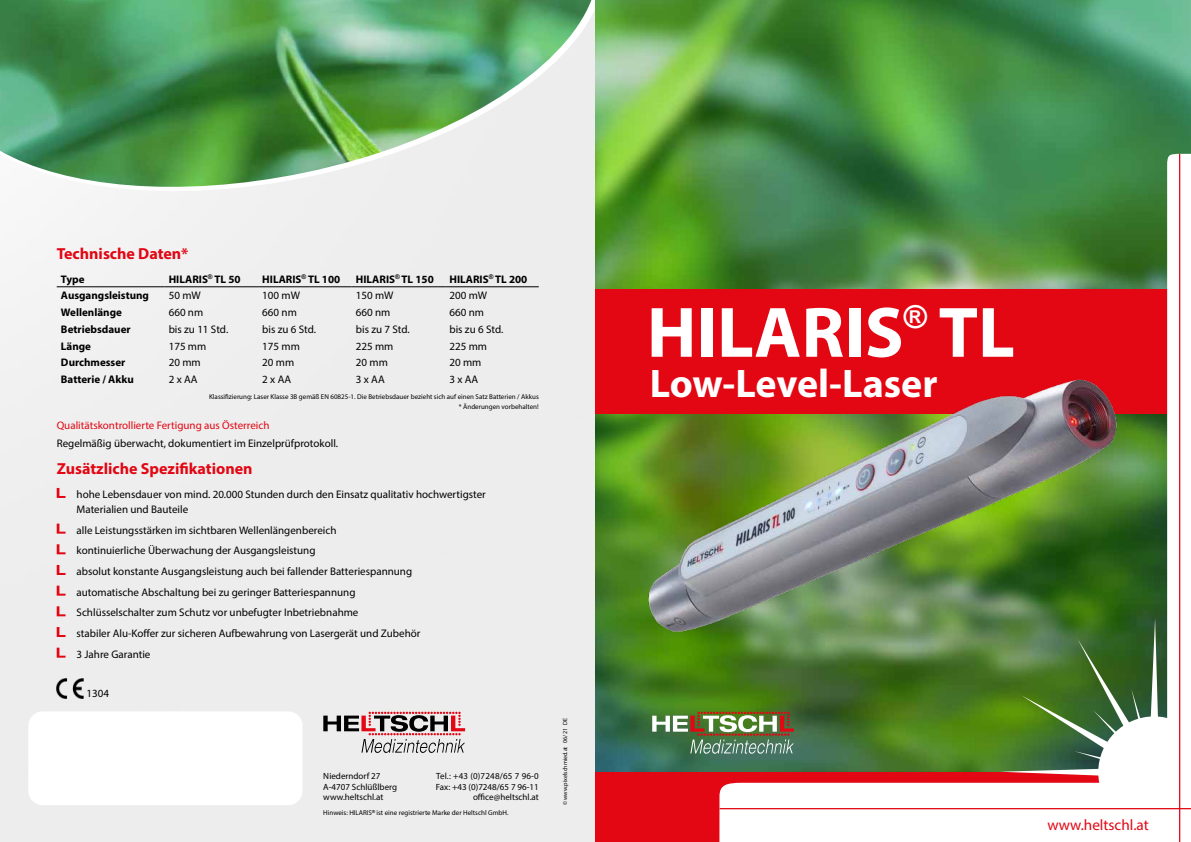
<style>
.page{position:relative;width:1191px;height:842px;background:#fff}
.page>*{position:absolute;margin:0;border:0;box-sizing:border-box;transform-origin:0 0}
.t1{font:700 72px "Myriad Pro";color:#fff}
.t2{font:700 40px "Myriad Pro";letter-spacing:-.005em;color:#fff}
.t3{font:700 31.5px "Arial";color:#fff}
.t4{font:700 16px "Myriad Pro";color:#e30613}
.t5{font:15.2px "Myriad Pro";color:#e30613}
.t6{font:11px/20.7px "Myriad Pro";color:#000}
.t7{font:700 11px "Myriad Pro";color:#000}
.t8{font:11px "Myriad Pro";color:#e30613}
.t9{font:9px "Myriad Pro";color:#000}
.t10{font:9px "Myriad Pro";letter-spacing:.02em;color:#000}
.t11{font:7px/10px "Myriad Pro";color:#000;text-align:right}
.t12{font:6px "Myriad Pro";color:#000}
</style>
<div class="page">
<div style="left:0;top:205px;width:595px;height:637px;background:#ededed"></div>
<div style="left:101px;top:0;width:494px;height:205px;background:#eee"></div>
<img style="left:0;top:0;width:591px;height:198px">
<svg style="left:323px;top:712px;width:142px;height:41px"></svg>
<div style="left:28px;top:711px;width:274px;height:94px;background:#fff;border-radius:14px"></div>
<img style="left:596px;top:0;width:595px;height:772px">
<svg style="left:652px;top:712px;width:67px;height:42px"></svg>
<div style="left:595px;top:289px;width:596px;height:125px;background:#e30613"></div>
<div style="left:595px;top:772px;width:574px;height:70px;background:#e30613"></div>
<svg style="left:719px;top:154px;width:472px;height:688px"></svg>
<svg style="left:999px;top:618px;width:192px;height:210px"></svg>
<hr style="left:1179px;top:154px;width:1px;height:688px;background:#e30613">
<hr style="left:719px;top:808px;width:472px;height:1px;background:#e30613">
<img style="left:57px;top:679px;width:27px;height:19px">
<svg style="left:57px;top:488px;width:9px;height:10px"></svg>
<svg style="left:57px;top:524px;width:9px;height:10px"></svg>
<svg style="left:57px;top:544px;width:9px;height:10px"></svg>
<svg style="left:57px;top:565px;width:9px;height:10px"></svg>
<svg style="left:57px;top:586px;width:9px;height:10px"></svg>
<svg style="left:57px;top:606px;width:9px;height:10px"></svg>
<svg style="left:57px;top:627px;width:9px;height:10px"></svg>
<svg style="left:57px;top:648px;width:9px;height:10px"></svg>
<hr style="left:57px;top:287px;width:107px;height:1px;background:#000">
<hr style="left:164px;top:287px;width:94px;height:1px;background:#000">
<hr style="left:258px;top:287px;width:93px;height:1px;background:#000">
<hr style="left:351px;top:287px;width:94px;height:1px;background:#000">
<hr style="left:445px;top:287px;width:94px;height:1px;background:#000">
<img style="left:641px;top:373px;width:485px;height:270px">
<h3 class="t4" style="left:57px;top:243px;width:133px">Technische Daten*</h3>
<p class="t7" style="left:61px;top:272px;width:25px">Type</p>
<p class="t7" style="left:169px;top:272px;width:73px">HILARIS<sup>®</sup> TL 50</p>
<p class="t7" style="left:262px;top:272px;width:79px">HILARIS<sup>®</sup> TL 100</p>
<p class="t7" style="left:356px;top:272px;width:79px">HILARIS<sup>®</sup> TL 150</p>
<p class="t7" style="left:449px;top:272px;width:79px">HILARIS<sup>®</sup> TL 200</p>
<p class="t7" style="left:61px;top:288px;width:90px">Ausgangsleistung</p>
<p class="t6" style="left:169px;top:285px;width:34px">50 mW</p>
<p class="t6" style="left:262px;top:285px;width:39px">100 mW</p>
<p class="t6" style="left:356px;top:285px;width:39px">150 mW</p>
<p class="t6" style="left:449px;top:285px;width:39px">200 mW</p>
<p class="t7" style="left:61px;top:305px;width:62px">Wellenlänge</p>
<p class="t6" style="left:169px;top:302px;width:36px">660 nm</p>
<p class="t6" style="left:262px;top:302px;width:36px">660 nm</p>
<p class="t6" style="left:356px;top:302px;width:36px">660 nm</p>
<p class="t6" style="left:449px;top:302px;width:36px">660 nm</p>
<p class="t7" style="left:61px;top:322px;width:71px">Betriebsdauer</p>
<p class="t6" style="left:169px;top:319px;width:61px">bis zu 11 Std.</p>
<p class="t6" style="left:262px;top:319px;width:55px">bis zu 6 Std.</p>
<p class="t6" style="left:356px;top:319px;width:55px">bis zu 7 Std.</p>
<p class="t6" style="left:449px;top:319px;width:55px">bis zu 6 Std.</p>
<p class="t7" style="left:61px;top:339px;width:32px">Länge</p>
<p class="t6" style="left:169px;top:335px;width:39px">175 mm</p>
<p class="t6" style="left:262px;top:335px;width:39px">175 mm</p>
<p class="t6" style="left:356px;top:335px;width:39px">225 mm</p>
<p class="t6" style="left:449px;top:335px;width:39px">225 mm</p>
<p class="t7" style="left:61px;top:355px;width:66px">Durchmesser</p>
<p class="t6" style="left:169px;top:352px;width:33px">20 mm</p>
<p class="t6" style="left:262px;top:352px;width:33px">20 mm</p>
<p class="t6" style="left:356px;top:352px;width:33px">20 mm</p>
<p class="t6" style="left:449px;top:352px;width:33px">20 mm</p>
<p class="t7" style="left:61px;top:372px;width:74px">Batterie / Akku</p>
<p class="t6" style="left:169px;top:369px;width:30px">2 x AA</p>
<p class="t6" style="left:262px;top:369px;width:30px">2 x AA</p>
<p class="t6" style="left:356px;top:369px;width:30px">3 x AA</p>
<p class="t6" style="left:449px;top:369px;width:30px">3 x AA</p>
<p class="t11" style="left:209px;top:391px;width:331px">Klassifizierung: Laser Klasse 3B gemäß EN 60825-1. Die Betriebsdauer bezieht sich auf einen Satz Batterien / Akkus * Änderungen vorbehalten!</p>
<p class="t8" style="left:57px;top:419px;width:214px">Qualitätskontrollierte Fertigung aus Österreich</p>
<p class="t6" style="left:57px;top:433px;width:283px">Regelmäßig überwacht, dokumentiert im Einzelprüfprotokoll.</p>
<h3 class="t4" style="left:57px;top:459px;width:197px">Zusätzliche Spezifikationen</h3>
<p class="t6" style="left:77px;top:487px;width:411px;line-height:15px">hohe Lebensdauer von mind. 20.000 Stunden durch den Einsatz qualitativ hochwertigster<br>Materialien und Bauteile</p>
<p class="t6" style="left:77px;top:519px;width:345px">alle Leistungsstärken im sichtbaren Wellenlängenbereich<br>kontinuierliche Überwachung der Ausgangsleistung<br>absolut konstante Ausgangsleistung auch bei fallender Batteriespannung automatische Abschaltung bei zu geringer Batteriespannung Schlüsselschalter zum Schutz vor unbefugter Inbetriebnahme<br>stabiler Alu-Koffer zur sicheren Aufbewahrung von Lasergerät und Zubehör 3 Jahre Garantie</p>
<p class="t6" style="left:86px;top:683px;width:24px">1304</p>
<p class="t9" style="left:323px;top:770px;width:59px">Niederndorf 27</p>
<p class="t10" style="left:436px;top:770px;width:104px">Tel.: +43 (0)7248/65 7 96-0</p>
<p class="t9" style="left:323px;top:781px;width:75px">A-4707 Schlüßlberg</p>
<p class="t9" style="left:436px;top:781px;width:104px">Fax: +43 (0)7248/65 7 96-11</p>
<p class="t9" style="left:323px;top:792px;width:61px">www.heltschl.at</p>
<p class="t9" style="left:473px;top:792px;width:67px">office@heltschl.at</p>
<p class="t11" style="left:323px;top:808px;width:187px">Hinweis: HILARIS<sup>®</sup> ist eine registrierte Marke der Heltschl GmbH.</p>
<p class="t12" style="left:561px;top:805px;width:89px;rotate:-90deg">© www.pixelschmied.at 06/21 DE</p>
<h1 class="t1" style="left:647px;top:286px;width:258px">HILARIS</h1>
<h3 class="t3" style="left:903px;top:294px;width:25px">®</h3>
<h1 class="t1" style="left:938px;top:286px;width:78px">TL</h1>
<h2 class="t2" style="left:649px;top:357px;width:289px">Low-Level-Laser</h2>
<h3 class="t5" style="left:1047px;top:815px;width:103px">www.heltschl.at</h3>
</div>
